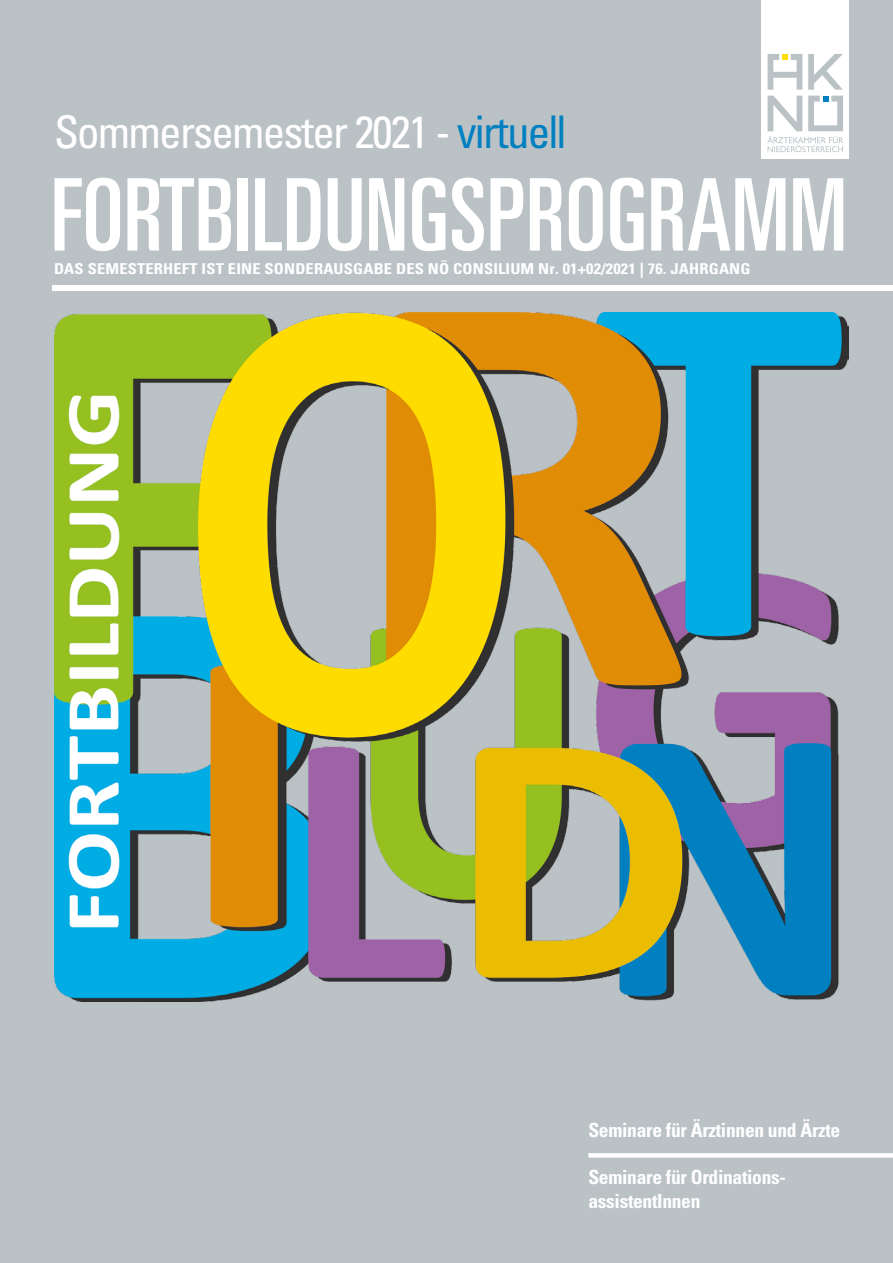
<style>
.page{position:relative;width:893px;height:1263px;background:#bbc2c6}
.page>*{position:absolute;margin:0;border:0;box-sizing:border-box;transform-origin:0 0}
.t1{font:ultra-condensed 100.2px "Univers LT Std";letter-spacing:.005em;color:#fff}
.t2{font:condensed 45px "Univers LT Std";letter-spacing:-.04em;color:#fff}
.t3{font:700 condensed 19.5px/23.4px "Univers LT Std";letter-spacing:-.015em;color:#fff}
.t4{font:700 condensed 15px "Univers LT Std";letter-spacing:.01em;color:#fff;scale:1.1 1}
.s1{color:#0080c1}
</style>
<div class="page">
<img style="left:54px;top:313px;width:795px;height:688px">
<div style="left:53px;top:285px;width:840px;height:6px;background:#fff"></div>
<div style="left:762px;top:0;width:87px;height:158px;background:#fff"></div>
<svg style="left:767px;top:54px;width:76px;height:98px"></svg>
<hr style="left:588px;top:1153px;width:305px;height:4px;background:#fff">
<h2 class="t2" style="left:54px;top:103px;width:514px">Sommersemester 2021 - <span class="s1">virtuell</span></h2>
<h1 class="t1" style="left:51px;top:158px;width:798px">FORTBILDUNGSPROGRAMM</h1>
<p class="t4" style="left:54px;top:259px;width:635px">DAS SEMESTERHEFT IST EINE SONDERAUSGABE DES NÖ CONSILIUM Nr. 01+02/2021 | 76. JAHRGANG</p>
<h3 class="t3" style="left:588px;top:1119px;width:253px">Seminare für Ärztinnen und Ärzte</h3>
<h3 class="t3" style="left:588px;top:1165px;width:199px">Seminare für Ordinations&shy;assistentInnen</h3>
</div>
